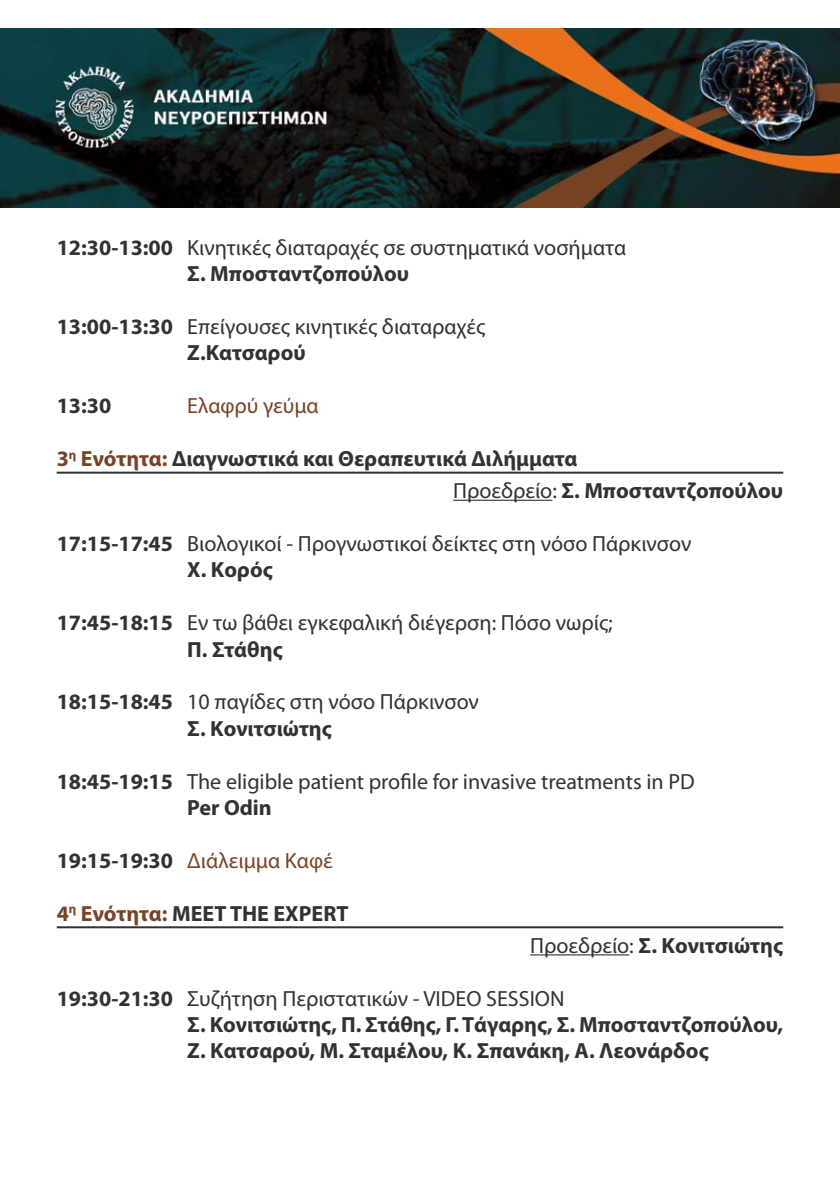
<style>
.page{position:relative;width:840px;height:1191px;background:#fff}
.page>*{position:absolute;margin:0;border:0;box-sizing:border-box;transform-origin:0 0}
.t1{font:22px/26.4px "Myriad Pro";color:#323232}
.t2{font:700 22px/26.4px "Myriad Pro";color:#323232}
.t3{font:22px "Myriad Pro";color:#774325}
.s1{font-weight:700}
.s2{color:#774325}
.s3{font-weight:400}
.s4{font-weight:700;color:#323232}
</style>
<div class="page">
<img style="left:0;top:28px;width:839px;height:180px">
<hr style="left:57px;top:471px;width:725px;height:2px;background:#323232">
<hr style="left:453px;top:500px;width:99px;height:1px;background:#323232">
<hr style="left:57px;top:926px;width:725px;height:2px;background:#323232">
<hr style="left:530px;top:954px;width:99px;height:1px;background:#323232">
<p class="t1" style="left:187px;top:234px;width:440px;text-indent:-130px"><span class="s1">12:30-13:00</span> Κινητικές διαταραχές σε συστηματικά νοσήματα<br><span class="s1">Σ. Μποσταντζοπούλου</span></p>
<p class="t1" style="left:187px;top:313px;width:299px;text-indent:-130px"><span class="s1">13:00-13:30</span> Επείγουσες κινητικές διαταραχές<br><span class="s1">Ζ.Κατσαρού</span></p>
<p class="t2" style="left:57px;top:392px;width:56px">13:30</p>
<p class="t3" style="left:187px;top:392px;width:133px">Ελαφρύ γεύμα</p>
<p class="t2" style="left:453px;top:442px;width:331px;line-height:32px;text-indent:-396px"><span class="s2">3</span><sup>η</sup> <span class="s2">Ενότητα:</span> Διαγνωστικά και Θεραπευτικά Διλήμματα<br><span class="s3">Προεδρείο:</span> Σ. Μποσταντζοπούλου</p>
<p class="t1" style="left:187px;top:530px;width:505px;text-indent:-130px"><span class="s1">17:15-17:45</span> Βιολογικοί - Προγνωστικοί δείκτες στη νόσο Πάρκινσον<br><span class="s1">X. Kορός</span></p>
<p class="t1" style="left:187px;top:609px;width:427px;text-indent:-130px"><span class="s1">17:45-18:15</span> Εν τω βάθει εγκεφαλική διέγερση: Πόσο νωρίς;<br><span class="s1">Π. Στάθης</span></p>
<p class="t1" style="left:187px;top:688px;width:293px;text-indent:-130px"><span class="s1">18:15-18:45</span> 10 παγίδες στη νόσο Πάρκινσον<br><span class="s1">Σ. Κονιτσιώτης</span></p>
<p class="t1" style="left:187px;top:767px;width:509px;text-indent:-130px"><span class="s1">18:45-19:15</span> Τhe eligible patient profile for invasive treatments in PD<br><span class="s1">Per Odin</span></p>
<p class="t3" style="left:57px;top:847px;width:277px"><span class="s4">19:15-19:30</span> Διάλειμμα Καφέ</p>
<p class="t2" style="left:57px;top:899px;width:293px"><span class="s2">4</span><sup>η</sup> <span class="s2">Ενότητα:</span> MEET THE EXPERT</p>
<p class="t2" style="left:530px;top:931px;width:254px"><span class="s3">Προεδρείο:</span> Σ. Κονιτσιώτης</p>
<p class="t2" style="left:187px;top:984px;width:597px;text-indent:-130px">19:30-21:30 <span class="s3">Συζήτηση Περιστατικών - VIDEO SESSION<br></span>Σ. Κονιτσιώτης, Π. Στάθης, Γ. Τάγαρης, Σ. Μποσταντζοπούλου,<br>Ζ. Κατσαρού, Μ. Σταμέλου, Κ. Σπανάκη, Α. Λεονάρδος</p>
</div>
